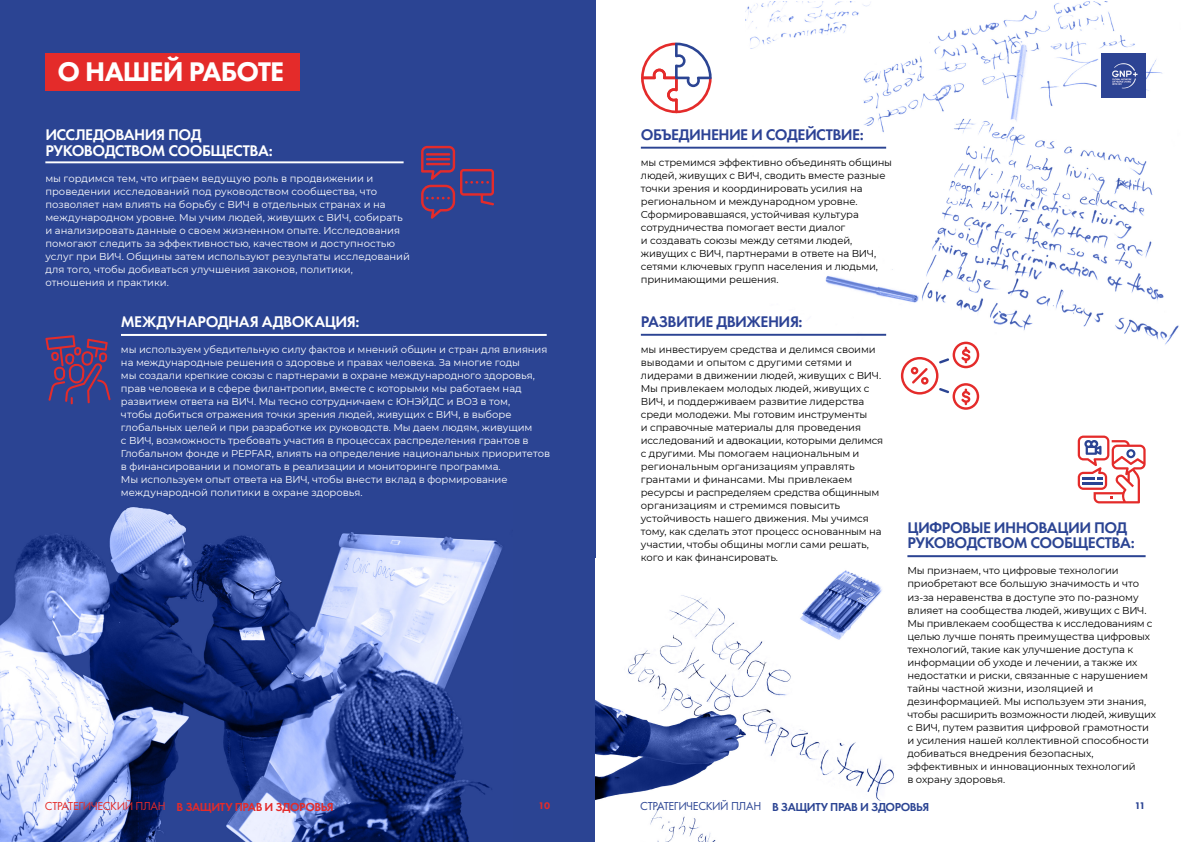
<style>
.page{position:relative;width:1191px;height:842px;background:#fff}
.page>*{position:absolute;margin:0;border:0;box-sizing:border-box;transform-origin:0 0}
.t1{font:800 28px "Futura PT";letter-spacing:-.03em;color:#fff}
.t2{font:600 16px/16px "Futura PT";letter-spacing:-.025em;color:#fff}
.t3{font:600 16px/15px "Futura PT";letter-spacing:-.035em;color:#2b4493}
.t4{font:600 16px "Futura PT";letter-spacing:-.035em;color:#2c4295}
.t5{font:600 12px "Futura PT";letter-spacing:-.04em;color:#e42b2a}
.t6{font:600 12px "Futura PT";letter-spacing:-.04em;color:#2b4493}
.t7{font:10px/13px "Montserrat";letter-spacing:-.01em;color:#000}
.t8{font:10px/13px "Montserrat";letter-spacing:-.005em;color:#fff}
.t9{font:800 10px "Futura PT";color:#e42b2a}
.t10{font:800 10px "Futura PT";color:#2b4493}
.s1{font-weight:400}
</style>
<div class="page">
<div style="left:0;top:0;width:595px;height:842px;background:#2b4493"></div>
<img style="left:0;top:507px;width:503px;height:335px">
<img style="left:746px;top:1px;width:433px;height:344px">
<img style="left:595px;top:570px;width:299px;height:272px">
<img style="left:1101px;top:53px;width:44px;height:45px">
<hr style="left:45px;top:161px;width:358px;height:2px;background:#fff">
<hr style="left:121px;top:334px;width:426px;height:2px;background:#fff">
<hr style="left:907px;top:555px;width:238px;height:2px;background:#2b4493">
<hr style="left:641px;top:147px;width:245px;height:2px;background:#2b4493">
<hr style="left:641px;top:334px;width:245px;height:2px;background:#2b4493">
<svg style="left:641px;top:36px;width:167px;height:95px"></svg>
<svg style="left:901px;top:342px;width:78px;height:68px"></svg>
<svg style="left:421px;top:146px;width:73px;height:73px"></svg>
<svg style="left:45px;top:335px;width:66px;height:69px"></svg>
<svg style="left:1077px;top:436px;width:68px;height:67px"></svg>
<hr style="left:1082px;top:482px;width:20px;height:2px;background:#2b4493">
<div style="left:45px;top:53px;width:254px;height:38px;background:#e42b2a"></div>
<h1 class="t1" style="left:57px;top:54px;width:228px">О НАШЕЙ РАБОТЕ</h1>
<h2 class="t2" style="left:45px;top:126px;width:229px">ИССЛЕДОВАНИЯ ПОД<br>РУКОВОДСТВОМ СООБЩЕСТВА:</h2>
<p class="t8" style="left:45px;top:171px;width:366px">мы гордимся тем, что играем ведущую роль в продвижении и проведении исследований под руководством сообщества, что позволяет нам влиять на борьбу с ВИЧ в отдельных странах и на международном уровне. Мы учим людей, живущих с ВИЧ, собирать и анализировать данные о своем жизненном опыте. Исследования помогают следить за эффективностью, качеством и доступностью услуг при ВИЧ. Общины затем используют результаты исследований для того, чтобы добиваться улучшения законов, политики, отношения и практики.</p>
<h2 class="t2" style="left:121px;top:313px;width:240px">МЕЖДУНАРОДНАЯ АДВОКАЦИЯ:</h2>
<p class="t8" style="left:121px;top:343px;width:430px">мы используем убедительную силу фактов и мнений общин и стран для влияния на международные решения о здоровье и правах человека. За многие годы<br>мы создали крепкие союзы с партнерами в охране международного здоровья, прав человека и в сфере филантропии, вместе с которыми мы работаем над развитием ответа на ВИЧ. Мы тесно сотрудничаем с ЮНЭЙДС и ВОЗ в том,<br>чтобы добиться отражения точки зрения людей, живущих с ВИЧ, в выборе глобальных целей и при разработке их руководств. Мы даем людям, живущим<br>с ВИЧ, возможность требовать участия в процессах распределения грантов в Глобальном фонде и PEPFAR, влиять на определение национальных приоритетов в финансировании и помогать в реализации и мониторинге программа.<br>Мы используем опыт ответа на ВИЧ, чтобы внести вклад в формирование международной политики в охране здоровья.</p>
<h2 class="t4" style="left:641px;top:124px;width:224px">ОБЪЕДИНЕНИЕ И СОДЕЙСТВИЕ:</h2>
<p class="t7" style="left:641px;top:155px;width:253px">мы стремимся эффективно объединять общины людей, живущих с ВИЧ, сводить вместе разные точки зрения и координировать усилия на региональном и международном уровне.<br>Сформировавшаяся, устойчивая культура сотрудничества помогает вести диалог<br>и создавать союзы между сетями людей, живущих с ВИЧ, партнерами в ответе на ВИЧ, сетями ключевых групп населения и людьми, принимающими решения.</p>
<h2 class="t4" style="left:641px;top:311px;width:163px">РАЗВИТИЕ ДВИЖЕНИЯ:</h2>
<p class="t7" style="left:641px;top:342px;width:244px">мы инвестируем средства и делимся своими выводами и опытом с другими сетями и лидерами в движении людей, живущих с ВИЧ.<br>Мы привлекаем молодых людей, живущих с ВИЧ, и поддерживаем развитие лидерства среди молодежи. Мы готовим инструменты<br>и справочные материалы для проведения исследований и адвокации, которыми делимся с другими. Мы помогаем национальным и региональным организациям управлять грантами и финансами. Мы привлекаем ресурсы и распределяем средства общинным организациям и стремимся повысить устойчивость нашего движения. Мы учимся тому, как сделать этот процесс основанным на участии, чтобы общины могли сами решать, кого и как финансировать.</p>
<h2 class="t3" style="left:907px;top:520px;width:229px">ЦИФРОВЫЕ ИННОВАЦИИ ПОД<br>РУКОВОДСТВОМ СООБЩЕСТВА:</h2>
<p class="t7" style="left:907px;top:564px;width:250px">Мы признаем, что цифровые технологии приобретают все большую значимость и что из-за неравенства в доступе это по-разному влияет на сообщества людей, живущих с ВИЧ.<br>Мы привлекаем сообщества к исследованиям с целью лучше понять преимущества цифровых технологий, такие как улучшение доступа к информации об уходе и лечении, а также их недостатки и риски, связанные с нарушением тайны частной жизни, изоляцией и дезинформацией. Мы используем эти знания, чтобы расширить возможности людей, живущих с ВИЧ, путем развития цифровой грамотности и усиления нашей коллективной способности добиваться внедрения безопасных, эффективных и инновационных технологий<br>в охрану здоровья.</p>
<p class="t5" style="left:45px;top:799px;width:290px"><span class="s1">СТРАТЕГИЧЕСКИЙ ПЛАН</span> В ЗАЩИТУ ПРАВ И ЗДОРОВЬЯ</p>
<p class="t9" style="left:538px;top:799px;width:13px">10</p>
<p class="t6" style="left:640px;top:799px;width:290px"><span class="s1">СТРАТЕГИЧЕСКИЙ ПЛАН</span> В ЗАЩИТУ ПРАВ И ЗДОРОВЬЯ</p>
<p class="t10" style="left:1134px;top:799px;width:12px">11</p>
</div>
